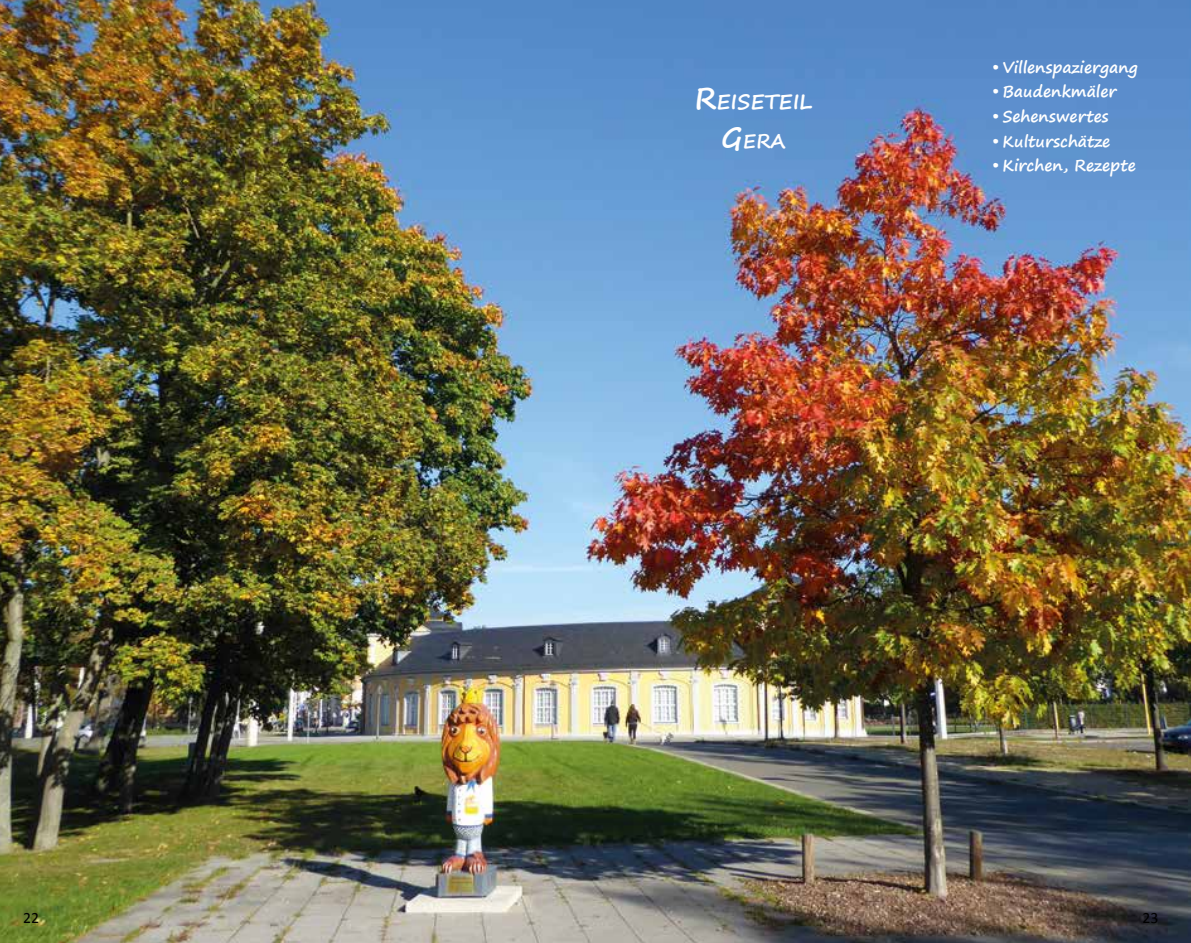
<style>
.page{position:relative;width:1191px;height:943px;background:#fff}
.page>*{position:absolute;margin:0;border:0;box-sizing:border-box;transform-origin:0 0}
.t1{font:700 20.82px "Segoe Print";color:#fff}
.t2{font:700 19.6px "Segoe Print";color:#fff}
.t3{font:700 15.75px "Segoe Print";color:#fff}
.t4{font:15.75px "Calibri";color:#000}
.s1{font-size:29.75px}
.s2{font-size:28px}
</style>
<div class="page">
<img style="left:0;top:0;width:1191px;height:943px">
<h1 class="t1" style="left:694px;top:83px;width:119px"><span class="s1">R</span>EISETEIL</h1>
<p class="t2" style="left:721px;top:123px;width:66px"><span class="s2">G</span>ERA</p>
<p class="t3" style="left:992px;top:53px;width:147px">• Villenspaziergang</p>
<p class="t3" style="left:992px;top:77px;width:126px">• Baudenkmäler</p>
<p class="t3" style="left:992px;top:102px;width:118px">• Sehenswertes</p>
<p class="t3" style="left:992px;top:126px;width:119px">• Kulturschätze</p>
<p class="t3" style="left:992px;top:151px;width:145px">• Kirchen, Rezepte</p>
<p class="t4" style="left:23px;top:907px;width:17px">22</p>
<p class="t4" style="left:1142px;top:907px;width:17px">23</p>
</div>
